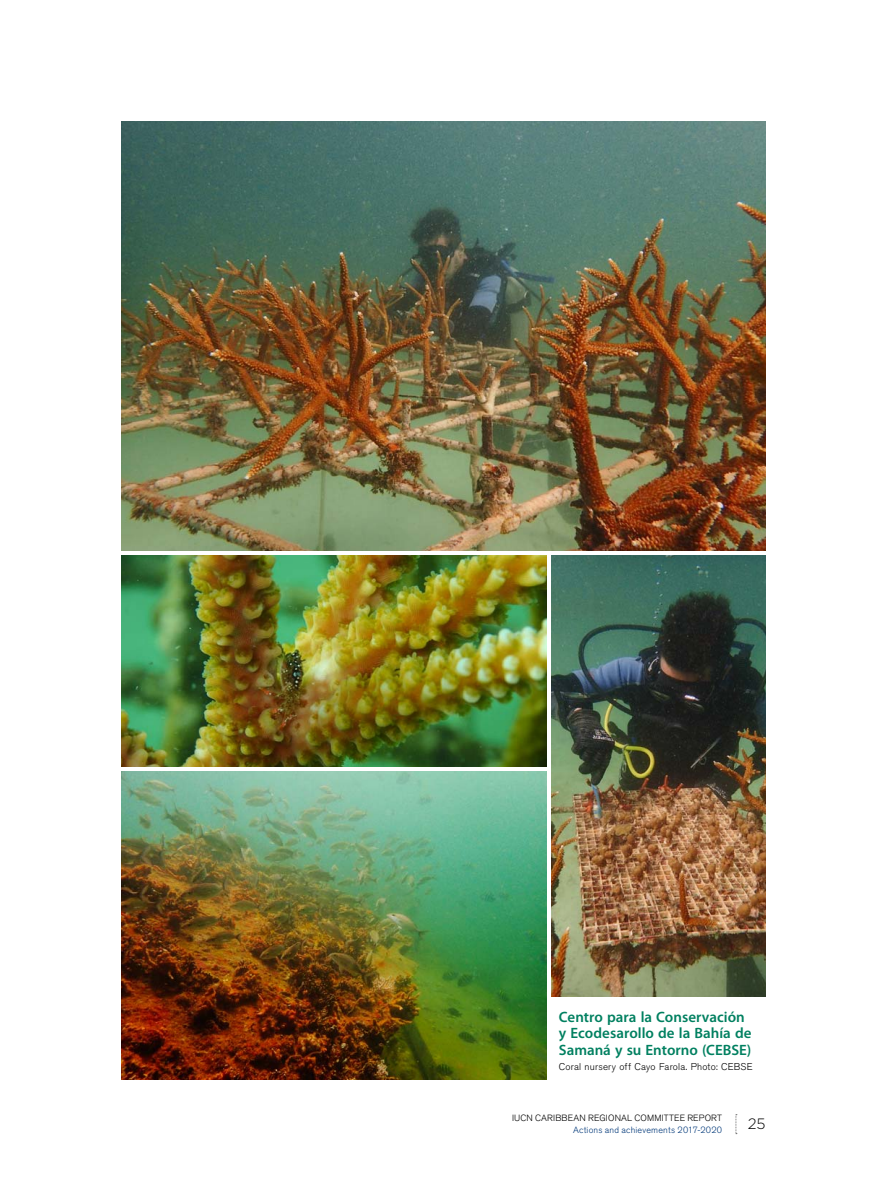
<style>
.page{position:relative;width:891px;height:1188px;background:#fff}
.page>*{position:absolute;margin:0;border:0;box-sizing:border-box;transform-origin:0 0}
.t1{font:600 15px/16.5px "Myriad Pro";color:#008060}
.t2{font:300 15px "Gotham";color:#000}
.t3{font:300 9.75px "Akzidenz Grotesk BQ";letter-spacing:.02em;color:#000}
.t4{font:300 9px "Akzidenz Grotesk BQ";letter-spacing:.015em;color:#000}
.t5{font:300 9px "Akzidenz Grotesk BQ";letter-spacing:.02em;color:#003879}
</style>
<div class="page">
<img style="left:122px;top:555px;width:425px;height:212px">
<img style="left:122px;top:771px;width:425px;height:309px">
<img style="left:122px;top:122px;width:644px;height:429px">
<img style="left:551px;top:555px;width:215px;height:442px">
<svg style="left:736px;top:1114px;width:1px;height:20px"></svg>
<p class="t1" style="left:559px;top:1010px;width:194px">Centro para la Conservación y Ecodesarollo de la Bahía de<br>Samaná y su Entorno (CEBSE)</p>
<p class="t3" style="left:559px;top:1063px;width:195px">Coral nursery off Cayo Farola. Photo: CEBSE</p>
<p class="t4" style="left:512px;top:1115px;width:212px">IUCN CARIBBEAN REGIONAL COMMITTEE REPORT</p>
<p class="t5" style="left:573px;top:1127px;width:150px">Actions and achievements 2017-2020</p>
<p class="t2" style="left:748px;top:1118px;width:20px">25</p>
</div>
